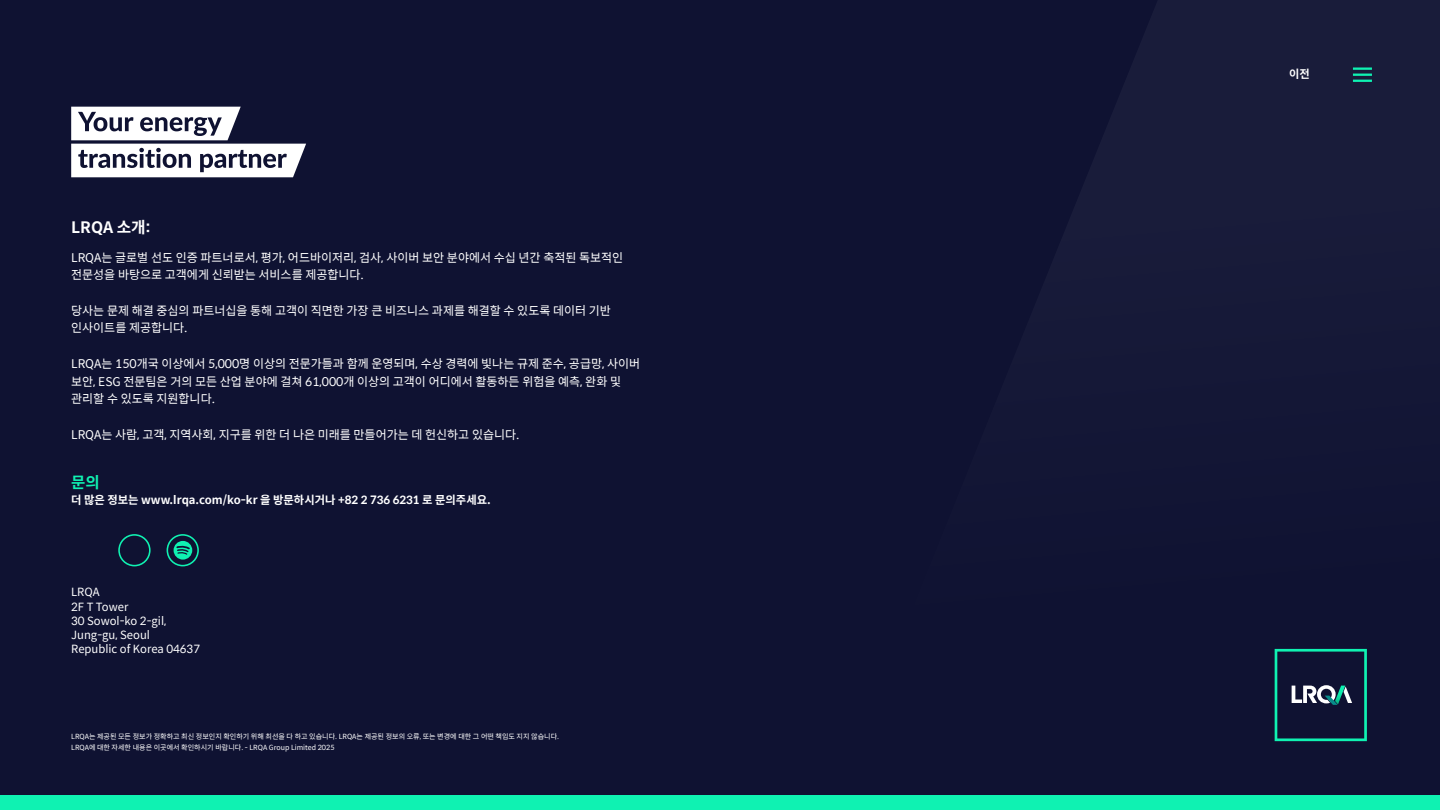
<style>
.page{position:relative;width:1440px;height:810px;background:#0f1232}
.page>*{position:absolute;margin:0;border:0;box-sizing:border-box;transform-origin:0 0}
.t1{font:700 15.75px "Spoqa Han Sans Neo";color:#fff}
.t2{font:700 15.52px "Spoqa Han Sans Neo";color:#0ff2b2}
.t3{font:12px/17.2px "Spoqa Han Sans";color:#fff}
.t4{font:11.32px/14.3px "Spoqa Han Sans";color:#fff}
.t5{font:700 11.32px "Spoqa Han Sans";color:#fff}
.t6{font:700 11.25px "Spoqa Han Sans";color:#fff}
.t7{font:7.05px/11.5px "Spoqa Han Sans";color:#fff}
</style>
<div class="page">
<div style="left:0;top:795px;width:1440px;height:15px;background:#0ff2b2"></div>
<hr style="left:1353px;top:67px;width:19px;height:3px;background:#0ff2b2">
<svg style="left:1353px;top:74px;width:19px;height:8px"></svg>
<svg style="left:118px;top:534px;width:33px;height:32px"></svg>
<svg style="left:167px;top:534px;width:32px;height:32px"></svg>
<svg style="left:71px;top:107px;width:235px;height:70px"></svg>
<svg style="left:1275px;top:649px;width:92px;height:92px"></svg>
<h1 class="t1" style="left:71px;top:215px;width:81px">LRQA 소개:</h1>
<p class="t3" style="left:71px;top:249px;width:554px">LRQA는 글로벌 선도 인증 파트너로서, 평가, 어드바이저리, 검사, 사이버 보안 분야에서 수십 년간 축적된 독보적인 전문성을 바탕으로 고객에게 신뢰받는 서비스를 제공합니다.</p>
<p class="t3" style="left:71px;top:302px;width:541px">당사는 문제 해결 중심의 파트너십을 통해 고객이 직면한 가장 큰 비즈니스 과제를 해결할 수 있도록 데이터 기반 인사이트를 제공합니다.</p>
<p class="t3" style="left:71px;top:356px;width:571px">LRQA는 150개국 이상에서 5,000명 이상의 전문가들과 함께 운영되며, 수상 경력에 빛나는 규제 준수, 공급망, 사이버 보안, ESG 전문팀은 거의 모든 산업 분야에 걸쳐 61,000개 이상의 고객이 어디에서 활동하든 위험을 예측, 완화 및 관리할 수 있도록 지원합니다.</p>
<p class="t3" style="left:71px;top:426px;width:450px">LRQA는 사람, 고객, 지역사회, 지구를 위한 더 나은 미래를 만들어가는 데 헌신하고 있습니다.</p>
<p class="t2" style="left:71px;top:470px;width:30px">문의</p>
<p class="t5" style="left:71px;top:494px;width:421px">더 많은 정보는 www.lrqa.com/ko-kr 을 방문하시거나 +82 2 736 6231 로 문의주세요.</p>
<p class="t4" style="left:71px;top:585px;width:130px">LRQA<br>2F T Tower<br>30 Sowol-ko 2-gil,<br>Jung-gu, Seoul<br>Republic of Korea 04637</p>
<p class="t7" style="left:71px;top:730px;width:489px">LRQA는 제공된 모든 정보가 정확하고 최신 정보인지 확인하기 위해 최선을 다 하고 있습니다. LRQA는 제공된 정보의 오류, 또는 변경에 대한 그 어떤 책임도 지지 않습니다.<br>LRQA에 대한 자세한 내용은 이곳에서 확인하시기 바랍니다. © LRQA Group Limited 2025</p>
<p class="t6" style="left:1289px;top:67px;width:22px">이전</p>
</div>
